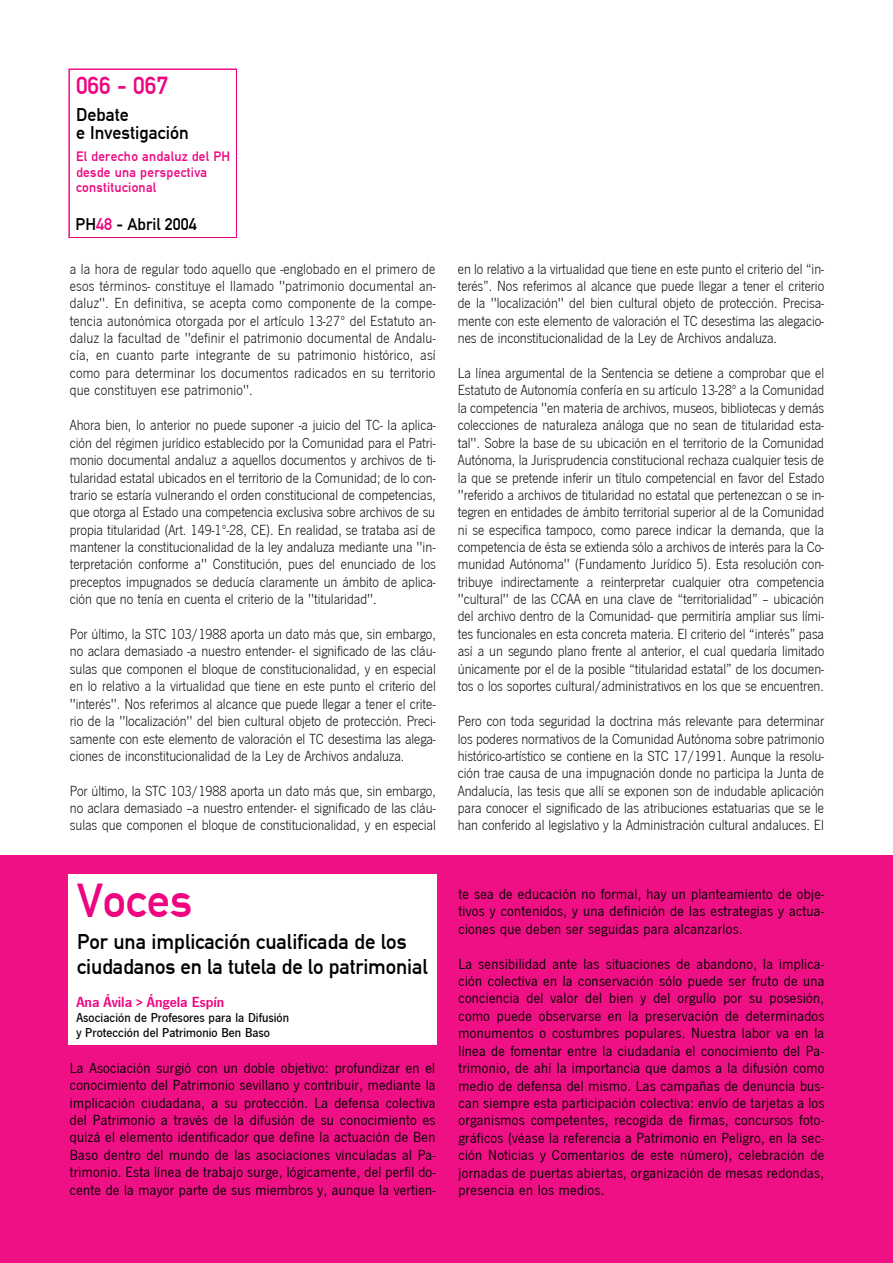
<style>
.page{position:relative;width:893px;height:1263px;background:#fff}
.page>*{position:absolute;margin:0;border:0;box-sizing:border-box;transform-origin:0 0}
.t1{font:46.5px "DIN Mittelschrift";color:#ef047f}
.t2{font:24.15px "DIN Mittelschrift";letter-spacing:-.005em;color:#ef047f}
.t3{font:20.85px/24.2px "DIN Mittelschrift";letter-spacing:-.005em;color:#000}
.t4{font:18px/18px "DIN Mittelschrift";color:#000}
.t5{font:16.5px "DIN Mittelschrift";color:#000}
.t6{font:15.15px/17.4px "News Got T Lig";letter-spacing:-.005em;color:#000;text-align:justify}
.t7{font:15.15px/17.4px "News Got T";letter-spacing:.02em;color:#000;text-align:justify}
.t8{font:700 15.15px "News Got T Dem";letter-spacing:-.005em;color:#ef047f}
.t9{font:13.35px/15.1px "News Got T Med";letter-spacing:.005em;color:#000}
.t10{font:13.35px/15.1px "DIN Mittelschrift";letter-spacing:.02em;color:#ef047f}
.s1{color:#ef047f}
.s2{font-size:13.35px}
</style>
<div class="page">
<div style="left:0;top:855px;width:892px;height:408px;background:#f01085"></div>
<div style="left:68px;top:875px;width:369px;height:170px;background:#fff"></div>
<svg style="left:68px;top:69px;width:169px;height:169px"></svg>
<h2 class="t2" style="left:76px;top:72px;width:93px">066 - 067</h2>
<p class="t4" style="left:76px;top:106px;width:114px">Debate<br>e Investigación</p>
<p class="t10" style="left:76px;top:149px;width:156px">El derecho andaluz del PH desde una perspectiva constitucional</p>
<p class="t5" style="left:76px;top:215px;width:122px">PH<span class="s1">48</span> - Abril 2004</p>
<p class="t6" style="left:70px;top:260px;width:367px">a la hora de regular todo aquello que -englobado en el primero de esos términos- constituye el llamado "patrimonio documental an&shy;daluz". En definitiva, se acepta como componente de la compe&shy;tencia autonómica otorgada por el artículo 13-27º del Estatuto an&shy;daluz la facultad de "definir el patrimonio documental de Andalu&shy;cía, en cuanto parte integrante de su patrimonio histórico, así como para determinar los documentos radicados en su territorio que constituyen ese patrimonio".</p>
<p class="t6" style="left:70px;top:416px;width:367px">Ahora bien, lo anterior no puede suponer -a juicio del TC- la aplica&shy;ción del régimen jurídico establecido por la Comunidad para el Patri&shy;monio documental andaluz a aquellos documentos y archivos de ti&shy;tularidad estatal ubicados en el territorio de la Comunidad; de lo con&shy;trario se estaría vulnerando el orden constitucional de competencias, que otorga al Estado una competencia exclusiva sobre archivos de su propia titularidad (Art. 149-1º-28, CE). En realidad, se trataba así de mantener la constitucionalidad de la ley andaluza mediante una "in&shy;terpretación conforme a" Constitución, pues del enunciado de los preceptos impugnados se deducía claramente un ámbito de aplica&shy;ción que no tenía en cuenta el criterio de la "titularidad".</p>
<p class="t6" style="left:70px;top:625px;width:367px">Por último, la STC 103/1988 aporta un dato más que, sin embargo, no aclara demasiado -a nuestro entender- el significado de las cláu&shy;sulas que componen el bloque de constitucionalidad, y en especial en lo relativo a la virtualidad que tiene en este punto el criterio del "interés". Nos referimos al alcance que puede llegar a tener el crite&shy;rio de la "localización" del bien cultural objeto de protección. Preci&shy;samente con este elemento de valoración el TC desestima las alega&shy;ciones de inconstitucionalidad de la Ley de Archivos andaluza.</p>
<p class="t6" style="left:70px;top:782px;width:367px">Por último, la STC 103/1988 aporta un dato más que, sin embargo, no aclara demasiado –a nuestro entender- el significado de las cláu&shy;sulas que componen el bloque de constitucionalidad, y en especial</p>
<h1 class="t1" style="left:77px;top:873px;width:117px">Voces</h1>
<h3 class="t3" style="left:77px;top:930px;width:352px">Por una implicación cualificada de los ciudadanos en la tutela de lo patrimonial</h3>
<p class="t8" style="left:76px;top:993px;width:150px">Ana Ávila <span class="s2">&gt;</span> Ángela Espín</p>
<p class="t9" style="left:76px;top:1009px;width:214px">Asociación de Profesores para la Difusión y Protección del Patrimonio Ben Baso</p>
<p class="t7" style="left:70px;top:1059px;width:367px">La Asociación surgió con un doble objetivo: profundizar en el conocimiento del Patrimonio sevillano y contribuir, mediante la implicación ciudadana, a su protección. La defensa colectiva del Patrimonio a través de la difusión de su conocimiento es quizá el elemento identificador que define la actuación de Ben Baso dentro del mundo de las asociaciones vinculadas al Pa&shy;trimonio. Esta línea de trabajo surge, lógicamente, del perfil do&shy;cente de la mayor parte de sus miembros y, aunque la vertien-</p>
<p class="t6" style="left:458px;top:260px;width:368px">en lo relativo a la virtualidad que tiene en este punto el criterio del “in&shy;terés”. Nos referimos al alcance que puede llegar a tener el criterio de la "localización" del bien cultural objeto de protección. Precisa&shy;mente con este elemento de valoración el TC desestima las alegacio&shy;nes de inconstitucionalidad de la Ley de Archivos andaluza.</p>
<p class="t6" style="left:458px;top:364px;width:368px">La línea argumental de la Sentencia se detiene a comprobar que el Estatuto de Autonomía confería en su artículo 13-28º a la Comunidad la competencia "en materia de archivos, museos, bibliotecas y demás colecciones de naturaleza análoga que no sean de titularidad esta&shy;tal". Sobre la base de su ubicación en el territorio de la Comunidad Autónoma, la Jurisprudencia constitucional rechaza cualquier tesis de la que se pretende inferir un título competencial en favor del Estado "referido a archivos de titularidad no estatal que pertenezcan o se in&shy;tegren en entidades de ámbito territorial superior al de la Comunidad ni se especifica tampoco, como parece indicar la demanda, que la competencia de ésta se extienda sólo a archivos de interés para la Co&shy;munidad Autónoma" (Fundamento Jurídico 5). Esta resolución con&shy;tribuye indirectamente a reinterpretar cualquier otra competencia "cultural" de las CCAA en una clave de “territorialidad” – ubicación del archivo dentro de la Comunidad- que permitiría ampliar sus lími&shy;tes funcionales en esta concreta materia. El criterio del “interés” pasa así a un segundo plano frente al anterior, el cual quedaría limitado únicamente por el de la posible “titularidad estatal” de los documen&shy;tos o los soportes cultural/administrativos en los que se encuentren.</p>
<p class="t6" style="left:458px;top:712px;width:368px">Pero con toda seguridad la doctrina más relevante para determinar los poderes normativos de la Comunidad Autónoma sobre patrimonio histórico-artístico se contiene en la STC 17/1991. Aunque la resolu&shy;ción trae causa de una impugnación donde no participa la Junta de Andalucía, las tesis que allí se exponen son de indudable aplicación para conocer el significado de las atribuciones estatuarias que se le han conferido al legislativo y la Administración cultural andaluces. El</p>
<p class="t7" style="left:458px;top:885px;width:367px">te sea de educación no formal, hay un planteamiento de obje&shy;tivos y contenidos, y una definición de las estrategias y actua&shy;ciones que deben ser seguidas para alcanzarlos.</p>
<p class="t7" style="left:458px;top:954px;width:367px">La sensibilidad ante las situaciones de abandono, la implica&shy;ción colectiva en la conservación sólo puede ser fruto de una conciencia del valor del bien y del orgullo por su posesión, como puede observarse en la preservación de determinados monumentos o costumbres populares. Nuestra labor va en la línea de fomentar entre la ciudadanía el conocimiento del Pa&shy;trimonio, de ahí la importancia que damos a la difusión como medio de defensa del mismo. Las campañas de denuncia bus&shy;can siempre esta participación colectiva: envío de tarjetas a los organismos competentes, recogida de firmas, concursos foto&shy;gráficos (véase la referencia a Patrimonio en Peligro, en la sec&shy;ción Noticias y Comentarios de este número), celebración de jornadas de puertas abiertas, organización de mesas redondas, presencia en los medios.</p>
</div>
